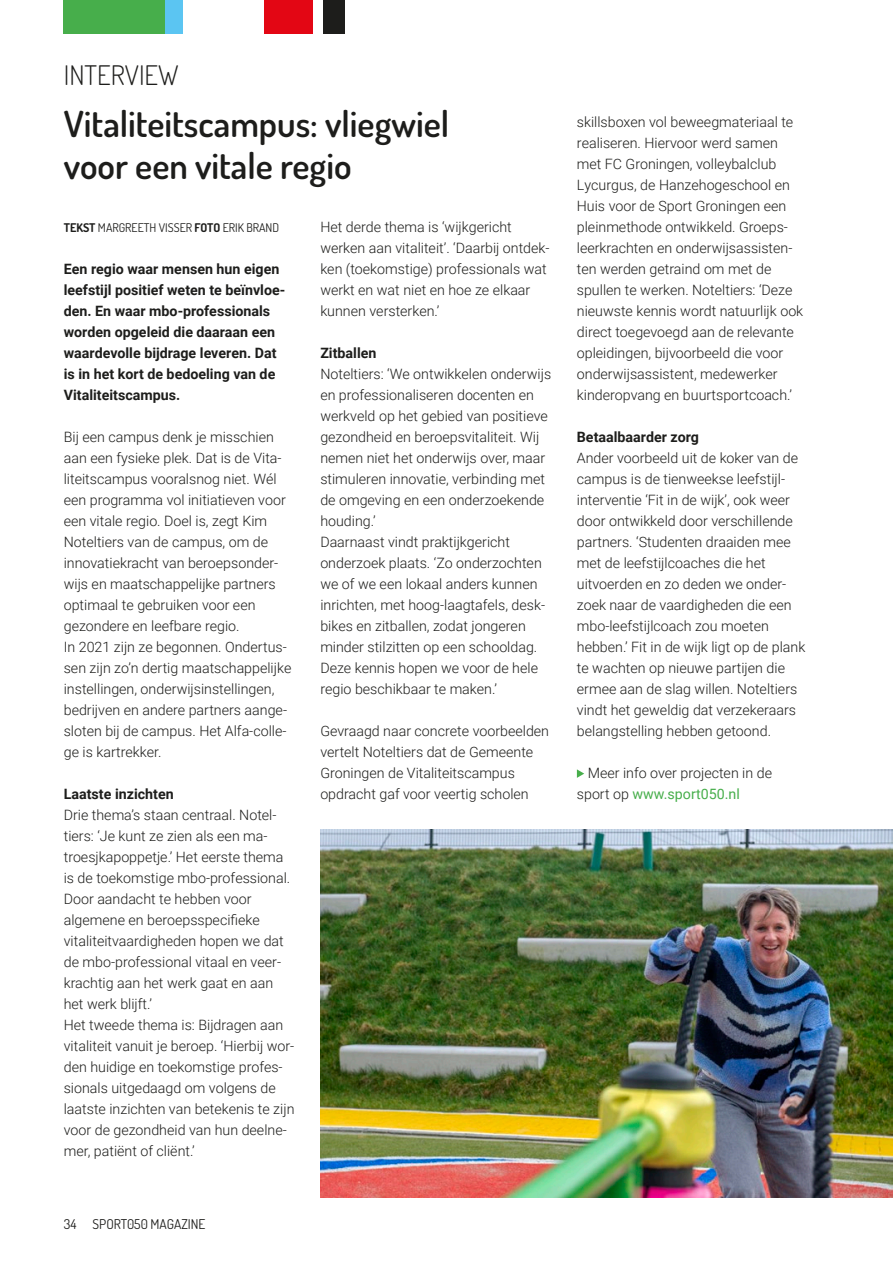
<style>
.page{position:relative;width:893px;height:1263px;background:#fff}
.page>*{position:absolute;margin:0;border:0;box-sizing:border-box;transform-origin:0 0}
.t1{font:600 36px/42px "Dosis";color:#1d1d1b}
.t2{font:300 27px "Dosis";color:#1d1d1b}
.t3{font:300 14.25px/21px "Roboto";color:#1d1d1b}
.t4{font:700 14.25px/21px "Roboto";color:#1d1d1b}
.t5{font:13.5px "Dosis";color:#1d1d1b}
.t6{font:12px "Dosis";color:#1d1d1b}
.s1{font-weight:700}
.s2{font-weight:400;color:#47ae4b}
</style>
<div class="page">
<div style="left:264px;top:0;width:49px;height:34px;background:#e30614"></div>
<div style="left:64px;top:0;width:102px;height:34px;background:#47ae4b"></div>
<div style="left:323px;top:0;width:21px;height:34px;background:#1d1d1b"></div>
<div style="left:166px;top:0;width:17px;height:34px;background:#5bc5f2"></div>
<img style="left:320px;top:829px;width:573px;height:369px">
<svg style="left:577px;top:769px;width:7px;height:9px"></svg>
<h2 class="t2" style="left:64px;top:56px;width:116px">INTERVIEW</h2>
<h1 class="t1" style="left:64px;top:102px;width:387px">Vitaliteitscampus: vliegwiel voor een vitale regio</h1>
<p class="t6" style="left:64px;top:219px;width:217px"><span class="s1">TEKST</span> MARGREETH VISSER <span class="s1">FOTO</span> ERIK BRAND</p>
<p class="t4" style="left:64px;top:258px;width:223px">Een regio waar mensen hun eigen leefstijl positief weten te beïnvloe&shy;den. En waar mbo-professionals worden opgeleid die daaraan een waardevolle bijdrage leveren. Dat is in het kort de bedoeling van de<br>Vitaliteitscampus.</p>
<p class="t3" style="left:64px;top:426px;width:229px">Bij een campus denk je misschien aan een fysieke plek. Dat is de Vita&shy;liteitscampus vooralsnog niet. Wél een programma vol initiatieven voor een vitale regio. Doel is, zegt Kim Noteltiers van de campus, om de innovatiekracht van beroepsonder&shy;wijs en maatschappelijke partners optimaal te gebruiken voor een gezondere en leefbare regio.<br>In 2021 zijn ze begonnen. Ondertus&shy;sen zijn zo’n dertig maatschappelijke instellingen, onderwijsinstellingen, bedrijven en andere partners aange&shy;sloten bij de campus. Het Alfa-colle&shy;ge is kartrekker.</p>
<p class="t4" style="left:64px;top:783px;width:111px">Laatste inzichten</p>
<p class="t3" style="left:64px;top:804px;width:232px">Drie thema’s staan centraal. Notel&shy;tiers: ‘Je kunt ze zien als een ma&shy;troesjkapoppetje.’ Het eerste thema is de toekomstige mbo-professional.<br>Door aandacht te hebben voor algemene en beroepsspecifieke vitaliteitvaardigheden hopen we dat de mbo-professional vitaal en veer&shy;krachtig aan het werk gaat en aan het werk blijft.’<br>Het tweede thema is: Bijdragen aan vitaliteit vanuit je beroep. ‘Hierbij wor&shy;den huidige en toekomstige profes&shy;sionals uitgedaagd om volgens de laatste inzichten van betekenis te zijn voor de gezondheid van hun deelne&shy;mer, patiënt of cliënt.’</p>
<p class="t5" style="left:64px;top:1215px;width:143px">34 SPORT050 MAGAZINE</p>
<p class="t3" style="left:320px;top:216px;width:231px">Het derde thema is ‘wijkgericht werken aan vitaliteit’. ‘Daarbij ontdek&shy;ken (toekomstige) professionals wat werkt en wat niet en hoe ze elkaar kunnen versterken.’</p>
<p class="t4" style="left:320px;top:342px;width:58px">Zitballen</p>
<p class="t3" style="left:320px;top:363px;width:232px">Noteltiers: ‘We ontwikkelen onderwijs en professionaliseren docenten en werkveld op het gebied van positieve gezondheid en beroepsvitaliteit. Wij nemen niet het onderwijs over, maar stimuleren innovatie, verbinding met de omgeving en een onderzoekende houding.’<br>Daarnaast vindt praktijkgericht onderzoek plaats. ‘Zo onderzochten we of we een lokaal anders kunnen inrichten, met hoog-laagtafels, desk&shy;bikes en zitballen, zodat jongeren minder stilzitten op een schooldag.<br>Deze kennis hopen we voor de hele regio beschikbaar te maken.’</p>
<p class="t3" style="left:320px;top:720px;width:230px">Gevraagd naar concrete voorbeelden vertelt Noteltiers dat de Gemeente Groningen de Vitaliteitscampus opdracht gaf voor veertig scholen</p>
<p class="t3" style="left:577px;top:111px;width:228px">skillsboxen vol beweegmateriaal te realiseren. Hiervoor werd samen met FC Groningen, volleybalclub Lycurgus, de Hanzehogeschool en Huis voor de Sport Groningen een pleinmethode ontwikkeld. Groeps&shy;leerkrachten en onderwijsassisten&shy;ten werden getraind om met de spullen te werken. Noteltiers: ‘Deze nieuwste kennis wordt natuurlijk ook direct toegevoegd aan de relevante opleidingen, bijvoorbeeld die voor onderwijsassistent, medewerker kinderopvang en buurtsportcoach.’</p>
<p class="t4" style="left:577px;top:426px;width:124px">Betaalbaarder zorg</p>
<p class="t3" style="left:577px;top:447px;width:230px">Ander voorbeeld uit de koker van de campus is de tienweekse leefstijl&shy;interventie ‘Fit in de wijk’, ook weer door ontwikkeld door verschillende partners. ‘Studenten draaiden mee met de leefstijlcoaches die het uitvoerden en zo deden we onder&shy;zoek naar de vaardigheden die een mbo-leefstijlcoach zou moeten hebben.’ Fit in de wijk ligt op de plank te wachten op nieuwe partijen die ermee aan de slag willen. Noteltiers vindt het geweldig dat verzekeraars belangstelling hebben getoond.</p>
<p class="t3" style="left:577px;top:762px;width:197px;text-indent:11px">Meer info over projecten in de sport op <span class="s2">www.sport050.nl</span></p>
</div>
